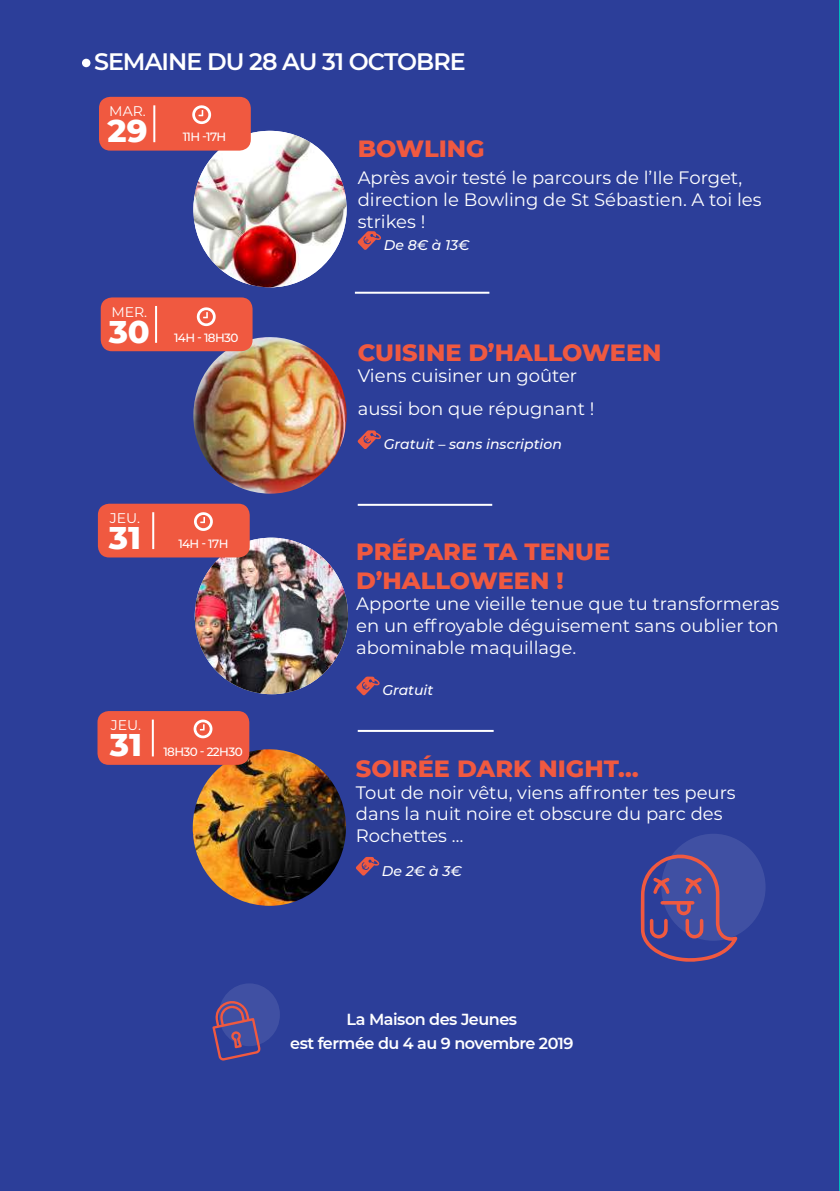
<style>
.page{position:relative;width:840px;height:1191px;background:#fff}
.page>*{position:absolute;margin:0;border:0;box-sizing:border-box;transform-origin:0 0}
.t1{font:800 32px "Montserrat";color:#fff}
.t2{font:800 24px/28.8px "Montserrat";color:#f05940}
.t3{font:600 23.8px "Montserrat";letter-spacing:-.04em;color:#fff}
.t4{font:18px/21.6px "Montserrat";color:#fff}
.t5{font:600 16px/24.8px "Montserrat";letter-spacing:-.03em;color:#fff;text-align:center}
.t6{font:italic 500 14px "Montserrat";color:#fff}
.t7{font:14px "Montserrat";color:#fff}
.t8{font:500 12px "Montserrat";letter-spacing:-.05em;color:#fff}
</style>
<div class="page">
<div style="left:0;top:0;width:839px;height:1191px;background:#2c3e99"></div>
<div style="left:82px;top:59px;width:8px;height:8px;background:#fff;border-radius:50%"></div>
<svg style="left:357px;top:231px;width:24px;height:19px"></svg>
<div style="left:99px;top:97px;width:152px;height:54px;background:#f05940;border-radius:11px"></div>
<hr style="left:153px;top:105px;width:2px;height:37px;background:#fff">
<img style="left:192px;top:104px;width:155px;height:183px">
<img style="left:192px;top:337px;width:155px;height:156px">
<svg style="left:357px;top:430px;width:24px;height:19px"></svg>
<div style="left:101px;top:297px;width:151px;height:54px;background:#f05940;border-radius:11px"></div>
<hr style="left:155px;top:306px;width:2px;height:37px;background:#fff">
<svg style="left:197px;top:307px;width:19px;height:19px"></svg>
<hr style="left:355px;top:292px;width:134px;height:2px;background:#fff">
<hr style="left:357px;top:504px;width:135px;height:2px;background:#fff">
<svg style="left:356px;top:676px;width:23px;height:19px"></svg>
<div style="left:98px;top:504px;width:151px;height:53px;background:#f05940;border-radius:11px"></div>
<hr style="left:152px;top:512px;width:2px;height:37px;background:#fff">
<img style="left:194px;top:511px;width:154px;height:183px">
<hr style="left:357px;top:730px;width:136px;height:2px;background:#fff">
<img style="left:192px;top:749px;width:154px;height:157px">
<svg style="left:356px;top:857px;width:23px;height:18px"></svg>
<div style="left:97px;top:711px;width:152px;height:54px;background:#f05940;border-radius:11px"></div>
<hr style="left:152px;top:719px;width:2px;height:37px;background:#fff">
<svg style="left:193px;top:719px;width:20px;height:19px"></svg>
<div style="left:661px;top:833px;width:104px;height:107px;background:#4050a3;border-radius:50%"></div>
<svg style="left:640px;top:854px;width:97px;height:107px"></svg>
<div style="left:218px;top:983px;width:62px;height:63px;background:#4050a3;border-radius:50%"></div>
<svg style="left:212px;top:998px;width:49px;height:62px"></svg>
<h3 class="t3" style="left:94px;top:45px;width:373px">SEMAINE DU 28 AU 31 OCTOBRE</h3>
<p class="t7" style="left:109px;top:101px;width:38px">MAR.</p>
<h1 class="t1" style="left:107px;top:107px;width:41px">29</h1>
<p class="t8" style="left:182px;top:129px;width:45px">11H -17H</p>
<p class="t7" style="left:111px;top:302px;width:37px">MER.</p>
<h1 class="t1" style="left:109px;top:308px;width:43px">30</h1>
<p class="t8" style="left:174px;top:329px;width:66px">14H - 18H30</p>
<p class="t7" style="left:110px;top:508px;width:32px">JEU.</p>
<h1 class="t1" style="left:109px;top:514px;width:34px">31</h1>
<p class="t8" style="left:178px;top:535px;width:52px">14H - 17H</p>
<p class="t7" style="left:111px;top:715px;width:32px">JEU.</p>
<h1 class="t1" style="left:110px;top:721px;width:34px">31</h1>
<p class="t8" style="left:163px;top:743px;width:81px">18H30 - 22H30</p>
<h2 class="t2" style="left:357px;top:133px;width:128px">BOWLING</h2>
<p class="t4" style="left:357px;top:166px;width:405px">Après avoir testé le parcours de l’Ile Forget, direction le Bowling de St Sébastien. A toi les strikes !</p>
<p class="t6" style="left:383px;top:235px;width:87px">De 8€ à 13€</p>
<h2 class="t2" style="left:357px;top:336px;width:305px">CUISINE D’HALLOWEEN</h2>
<p class="t4" style="left:357px;top:359px;width:238px;line-height:33px">Viens cuisiner un goûter aussi bon que répugnant !</p>
<p class="t6" style="left:383px;top:434px;width:179px">Gratuit – sans inscription</p>
<h2 class="t2" style="left:356px;top:536px;width:255px">PRÉPARE TA TENUE<br>D’HALLOWEEN !</h2>
<p class="t4" style="left:356px;top:592px;width:424px;text-align:justify">Apporte une vieille tenue que tu transformeras en un effroyable déguisement sans oublier ton abominable maquillage.</p>
<p class="t6" style="left:382px;top:680px;width:52px">Gratuit</p>
<h2 class="t2" style="left:356px;top:753px;width:284px">SOIRÉE DARK NIGHT…</h2>
<p class="t4" style="left:356px;top:781px;width:381px">Tout de noir vêtu, viens affronter tes peurs dans la nuit noire et obscure du parc des<br>Rochettes …</p>
<p class="t6" style="left:382px;top:861px;width:81px">De 2€ à 3€</p>
<p class="t5" style="left:290px;top:1005px;width:285px">La Maison des Jeunes<br>est fermée du 4 au 9 novembre 2019</p>
</div>
